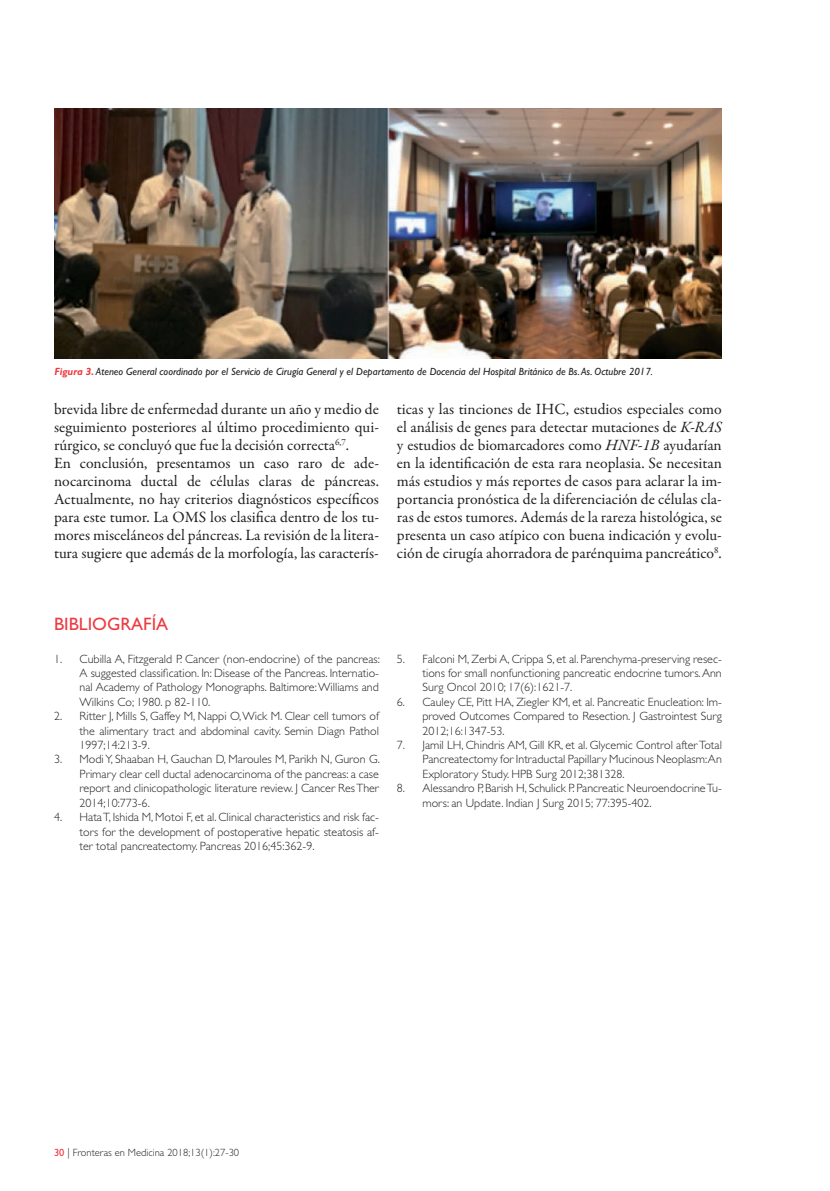
<style>
.page{position:relative;width:830px;height:1191px;background:#fff}
.page>*{position:absolute;margin:0;border:0;box-sizing:border-box;transform-origin:0 0}
.t1{font:18px "Gill Sans Std";color:#ee3a41}
.t2{font:15.75px/18px "Garamond Premr Pro";color:#231f20}
.t3{font:300 12px/14.4px "Gill Sans Std";color:#231f20;text-align:justify}
.t4{font:italic 10.5px "Gill Sans Std";color:#231f20}
.t5{font:300 10.5px "Gill Sans Std";color:#231f20}
.s1{font-weight:700;color:#ee3a41}
.s2{font-style:italic}
.s3{font-weight:400;color:#ee3a41}
</style>
<div class="page">
<img style="left:55px;top:108px;width:666px;height:250px">
<p class="t4" style="left:55px;top:365px;width:599px"><span class="s1">Figura 3.</span> Ateneo General coordinado por el Servicio de Cirugía General y el Departamento de Docencia del Hospital Británico de Bs. As. Octubre 2017.</p>
<p class="t2" style="left:54px;top:400px;width:326px">brevida libre de enfermedad durante un año y medio de seguimiento posteriores al último procedimiento qui&shy;rúrgico, se concluyó que fue la decisión correcta<sup>6,7</sup>.<br>En conclusión, presentamos un caso raro de ade&shy;nocarcinoma ductal de células claras de páncreas.<br>Actualmente, no hay criterios diagnósticos específicos para este tumor. La OMS los clasifica dentro de los tu&shy;mores misceláneos del páncreas. La revisión de la litera&shy;tura sugiere que además de la morfología, las caracterís-</p>
<p class="t2" style="left:397px;top:400px;width:326px;text-align:justify">ticas y las tinciones de IHC, estudios especiales como el análisis de genes para detectar mutaciones de <span class="s2">K-RAS </span>y estudios de biomarcadores como <span class="s2">HNF-1B</span> ayudarían en la identificación de esta rara neoplasia. Se necesitan más estudios y más reportes de casos para aclarar la im&shy;portancia pronóstica de la diferenciación de células cla&shy;ras de estos tumores. Además de la rareza histológica, se presenta un caso atípico con buena indicación y evolu&shy;ción de cirugía ahorradora de parénquima pancreático<sup>8</sup>.</p>
<h1 class="t1" style="left:54px;top:614px;width:116px">BIBLIOGRAFÍA</h1>
<p class="t3" style="left:80px;top:651px;width:301px;text-indent:-26px">1. Cubilla A, Fitzgerald P. Cancer (non-endocrine) of the pancreas:<br>A suggested classification. In: Disease of the Pancreas. Internatio&shy;nal Academy of Pathology Monographs. Baltimore: Williams and Wilkins Co; 1980. p 82-110.</p>
<p class="t3" style="left:80px;top:709px;width:301px;text-indent:-26px">2. Ritter J, Mills S, Gaffey M, Nappi O, Wick M. Clear cell tumors of the alimentary tract and abdominal cavity. Semin Diagn Pathol 1997;14:213-9.</p>
<p class="t3" style="left:80px;top:752px;width:301px;text-indent:-26px">3. Modi Y, Shaaban H, Gauchan D, Maroules M, Parikh N, Guron G.<br>Primary clear cell ductal adenocarcinoma of the pancreas: a case report and clinicopathologic literature review. J Cancer Res Ther 2014;10:773-6.</p>
<p class="t3" style="left:80px;top:810px;width:301px;text-indent:-26px">4. Hata T, Ishida M, Motoi F, et al. Clinical characteristics and risk fac&shy;tors for the development of postoperative hepatic steatosis af&shy;ter total pancreatectomy. Pancreas 2016;45:362-9.</p>
<p class="t3" style="left:422px;top:651px;width:301px;text-indent:-26px">5. Falconi M, Zerbi A, Crippa S, et al. Parenchyma-preserving resec&shy;tions for small nonfunctioning pancreatic endocrine tumors. Ann Surg Oncol 2010; 17(6):1621-7.</p>
<p class="t3" style="left:422px;top:695px;width:301px;text-indent:-26px">6. Cauley CE, Pitt HA, Ziegler KM, et al. Pancreatic Enucleation: Im&shy;proved Outcomes Compared to Resection. J Gastrointest Surg 2012;16:1347-53.</p>
<p class="t3" style="left:422px;top:738px;width:301px;text-indent:-26px">7. Jamil LH, Chindris AM, Gill KR, et al. Glycemic Control after Total Pancreatectomy for Intraductal Papillary Mucinous Neoplasm:An Exploratory Study. HPB Surg 2012;381328.</p>
<p class="t3" style="left:422px;top:781px;width:301px;text-indent:-26px">8. Alessandro P, Barish H, Schulick P. Pancreatic Neuroendocrine Tu&shy;mors: an Update. Indian J Surg 2015; 77:395-402.</p>
<p class="t5" style="left:54px;top:1146px;width:186px"><span class="s3">30</span> | Fronteras en Medicina 2018;13(1):27-30</p>
</div>
